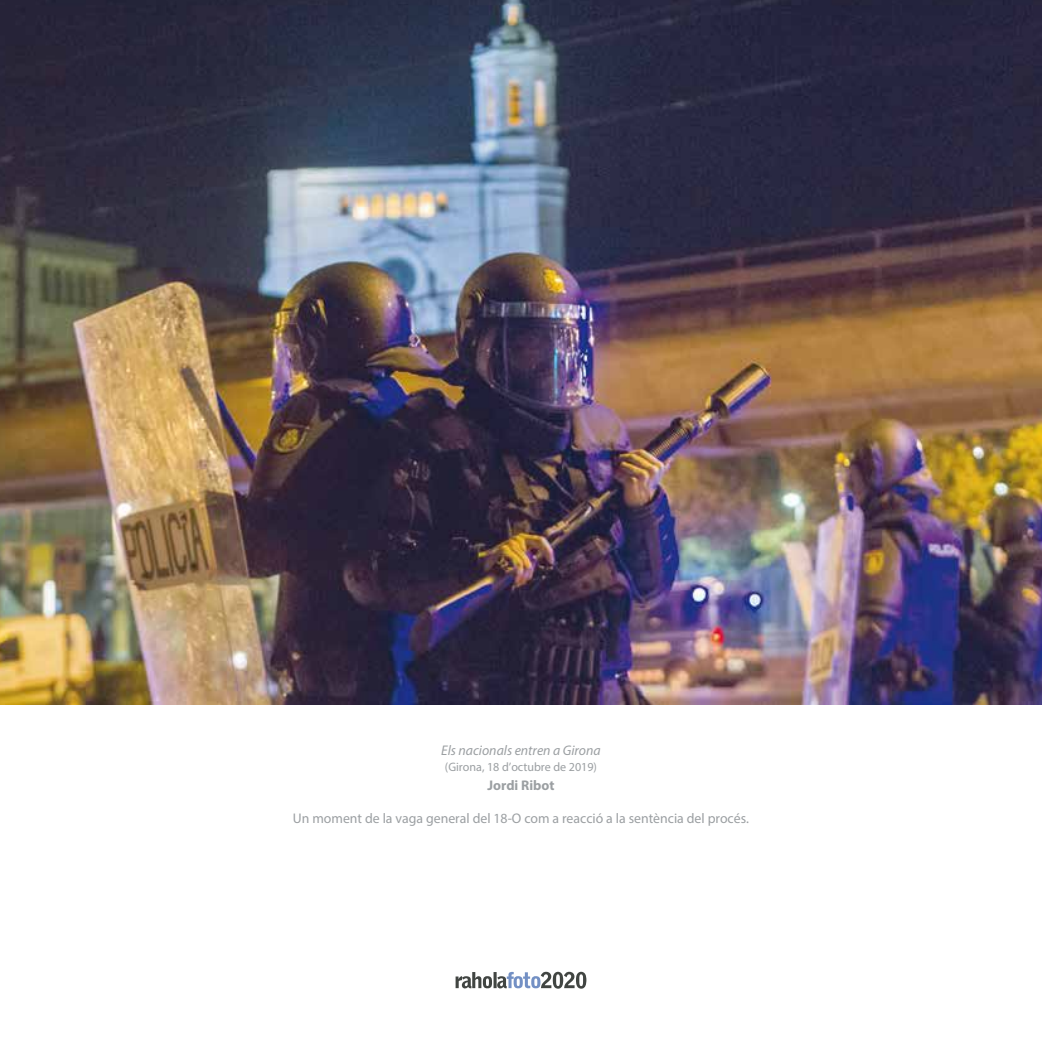
<style>
.page{position:relative;width:1042px;height:1042px;background:#fff}
.page>*{position:absolute;margin:0;border:0;box-sizing:border-box;transform-origin:0 0}
.t1{font:14px "Myriad Pro";color:#9b9fa2}
.t2{font:italic 14px "Myriad Pro";color:#9b9fa2}
.t3{font:700 14px "Myriad Pro";color:#9b9fa2}
.t4{font:12.25px "Myriad Pro";color:#9b9fa2}
</style>
<div class="page">
<img style="left:0;top:0;width:1042px;height:704px">
<svg style="left:455px;top:972px;width:131px;height:16px"></svg>
<p class="t2" style="left:441px;top:741px;width:161px">Els nacionals entren a Girona</p>
<p class="t4" style="left:445px;top:759px;width:154px">(Girona, 18 d’octubre de 2019)</p>
<p class="t3" style="left:487px;top:776px;width:68px">Jordi Ribot</p>
<p class="t1" style="left:293px;top:810px;width:457px">Un moment de la vaga general del 18-O com a reacció a la sentència del procés.</p>
</div>
